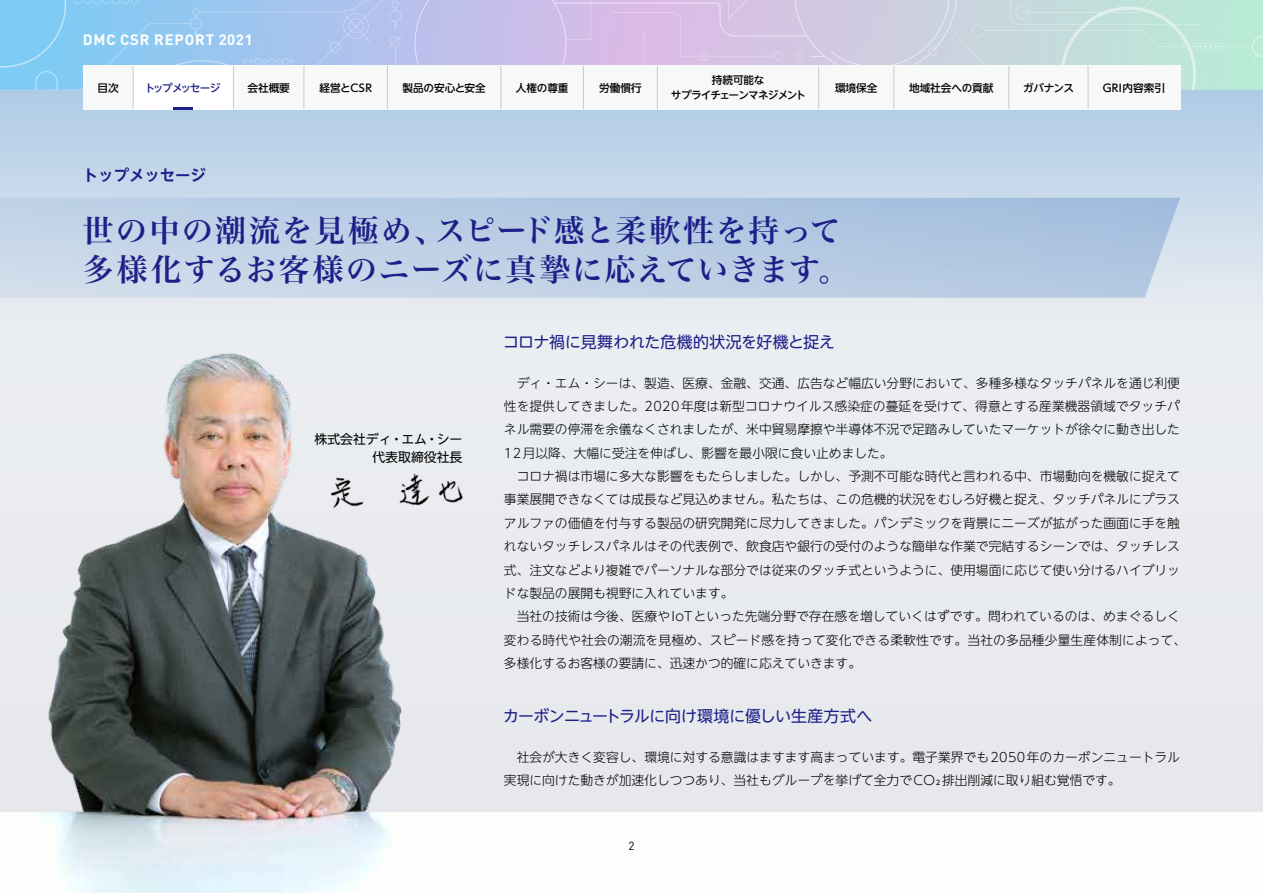
<style>
.page{position:relative;width:1263px;height:893px;background:#fff}
.page>*{position:absolute;margin:0;border:0;box-sizing:border-box;transform-origin:0 0}
.t1{font:30.9px/39.3px "Hira Min Pro W6";letter-spacing:.05em;color:#1d2088}
.t2{font:15.9px "UD Shin Go NT Pro";letter-spacing:-.01em;color:#1d2088}
.t3{font:700 15.45px "UD Shin Go NT Pro De";color:#1d2088}
.t4{font:700 14.85px "DIN";letter-spacing:.06em;color:#fff}
.t5{font:12.9px/17.5px "UD Shin Go NT Pro";color:#000;text-align:right}
.t6{font:300 12.75px/23.4px "UD Shin Go NT Pro";color:#000;text-align:justify}
.t7{font:11.7px "DIN";color:#000}
.t8{font:500 10.65px "UD Shin Go NT Pro";color:#000}
.t9{font:500 10.65px/14.9px "UD Shin Go NT Pro";letter-spacing:-.075em;color:#000;text-align:center}
.t10{font:500 10.65px "UD Shin Go NT Pro";letter-spacing:-.135em;color:#1d2088}
</style>
<div class="page">
<img style="left:0;top:336px;width:1263px;height:557px">
<svg style="left:0;top:89px;width:1263px;height:247px;background:#cadbeb"></svg>
<svg style="left:0;top:0;width:1263px;height:89px;background:#b9cce6"></svg>
<div style="left:83px;top:65px;width:1097px;height:45px;background:#f7f8f8"></div>
<div style="left:133px;top:66px;width:100px;height:44px;background:#fff"></div>
<svg style="left:0;top:198px;width:1180px;height:100px;background:#bacde4"></svg>
<img style="left:330px;top:471px;width:132px;height:40px">
<hr style="left:133px;top:66px;width:1px;height:43px;background:#c9caca">
<hr style="left:233px;top:66px;width:1px;height:43px;background:#c9caca">
<hr style="left:304px;top:66px;width:1px;height:43px;background:#c9caca">
<hr style="left:387px;top:66px;width:1px;height:43px;background:#c9caca">
<hr style="left:501px;top:66px;width:1px;height:43px;background:#c9caca">
<hr style="left:583px;top:66px;width:1px;height:43px;background:#c9caca">
<hr style="left:657px;top:66px;width:1px;height:43px;background:#c9caca">
<hr style="left:818px;top:66px;width:1px;height:43px;background:#c9caca">
<hr style="left:893px;top:66px;width:1px;height:43px;background:#c9caca">
<hr style="left:1008px;top:66px;width:1px;height:43px;background:#c9caca">
<hr style="left:1088px;top:66px;width:1px;height:43px;background:#c9caca">
<hr style="left:173px;top:107px;width:20px;height:2px;background:#1d2088">
<p class="t4" style="left:83px;top:30px;width:172px">DMC CSR REPORT 2021</p>
<p class="t8" style="left:98px;top:79px;width:23px">目次</p>
<p class="t10" style="left:145px;top:79px;width:77px">トップメッセージ</p>
<p class="t3" style="left:83px;top:163px;width:125px">トップメッセージ</p>
<p class="t9" style="left:671px;top:72px;width:137px">持続可能な<br>サプライチェーンマネジメント</p>
<p class="t8" style="left:247px;top:79px;width:44px">会社概要</p>
<p class="t8" style="left:319px;top:79px;width:54px">経営とCSR</p>
<p class="t8" style="left:402px;top:79px;width:85px">製品の安心と安全</p>
<p class="t8" style="left:516px;top:79px;width:54px">人権の尊重</p>
<p class="t8" style="left:599px;top:79px;width:44px">労働慣行</p>
<p class="t8" style="left:835px;top:79px;width:44px">環境保全</p>
<p class="t8" style="left:909px;top:79px;width:86px">地域社会への貢献</p>
<p class="t8" style="left:1023px;top:79px;width:53px">ガバナンス</p>
<p class="t8" style="left:1103px;top:79px;width:64px">GRI内容索引</p>
<h1 class="t1" style="left:83px;top:208px;width:768px">世の中の潮流を見極め、スピード感と柔軟性を持って多様化するお客様のニーズに真摯に応えていきます。</h1>
<p class="t5" style="left:314px;top:430px;width:149px">株式会社ディ・エム・シー代表取締役社長</p>
<p class="t2" style="left:503px;top:329px;width:333px">コロナ禍に見舞われた危機的状況を好機と捉え</p>
<p class="t6" style="left:504px;top:371px;width:678px;text-indent:13px">ディ・エム・シーは、製造、医療、金融、交通、広告など幅広い分野において、多種多様なタッチパネルを通じ利便性を提供してきました。2020年度は新型コロナウイルス感染症の蔓延を受けて、得意とする産業機器領域でタッチパネル需要の停滞を余儀なくされましたが、米中貿易摩擦や半導体不況で足踏みしていたマーケットが徐々に動き出した12月以降、大幅に受注を伸ばし、影響を最小限に食い止めました。</p>
<p class="t6" style="left:504px;top:464px;width:678px;text-indent:13px">コロナ禍は市場に多大な影響をもたらしました。しかし、予測不可能な時代と言われる中、市場動向を機敏に捉えて事業展開できなくては成長など見込めません。私たちは、この危機的状況をむしろ好機と捉え、タッチパネルにプラスアルファの価値を付与する製品の研究開発に尽力してきました。パンデミックを背景にニーズが拡がった画面に手を触れないタッチレスパネルはその代表例で、飲食店や銀行の受付のような簡単な作業で完結するシーンでは、タッチレス式、注文などより複雑でパーソナルな部分では従来のタッチ式というように、使用場面に応じて使い分けるハイブリッドな製品の展開も視野に入れています。</p>
<p class="t6" style="left:504px;top:604px;width:684px;text-align:left;text-indent:13px">当社の技術は今後、医療やIoTといった先端分野で存在感を増していくはずです。問われているのは、めまぐるしく変わる時代や社会の潮流を見極め、スピード感を持って変化できる柔軟性です。当社の多品種少量生産体制によって、多様化するお客様の要請に、迅速かつ的確に応えていきます。</p>
<p class="t2" style="left:503px;top:703px;width:371px">カーボンニュートラルに向け環境に優しい生産方式へ</p>
<p class="t6" style="left:504px;top:745px;width:678px;text-indent:13px">社会が大きく変容し、環境に対する意識はますます高まっています。電子業界でも2050年のカーボンニュートラル実現に向けた動きが加速化しつつあり、当社もグループを挙げて全力でCO₂排出削減に取り組む覚悟です。</p>
<p class="t7" style="left:628px;top:838px;width:8px">2</p>
</div>
